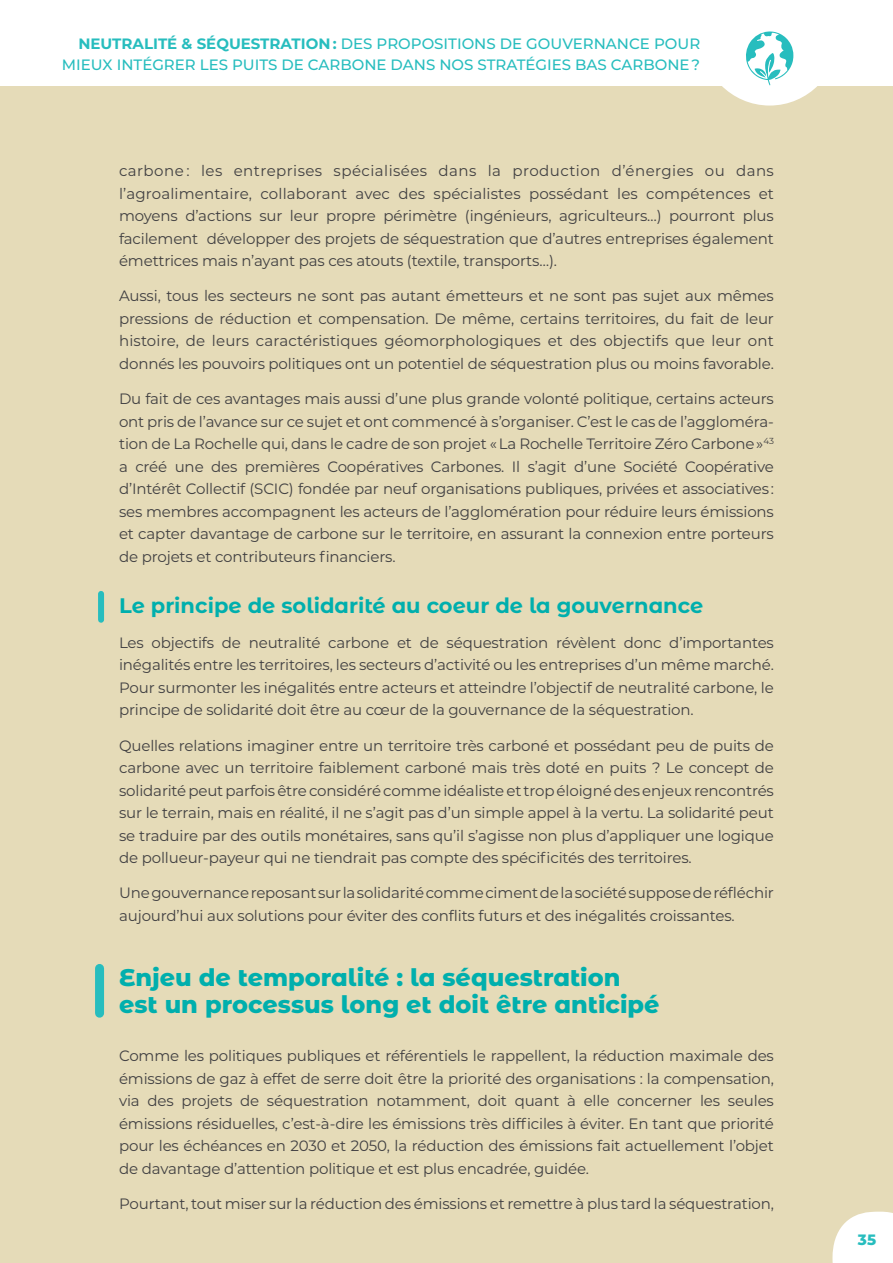
<style>
.page{position:relative;width:893px;height:1263px;background:#fff}
.page>*{position:absolute;margin:0;border:0;box-sizing:border-box;transform-origin:0 0}
.t1{font:800 24px/27px "Montserrat Alternates";color:#00afad}
.t2{font:700 21px "Montserrat Alternates";color:#00afad}
.t3{font:15px/22.5px "Montserrat";letter-spacing:-.01em;color:#414042;text-align:justify}
.t4{font:500 15px/21px "Montserrat";color:#27bdbe;text-align:right}
.t5{font:800 15px "Montserrat";color:#27bdbe}
.s1{font-weight:700}
</style>
<div class="page">
<div style="left:0;top:86px;width:893px;height:1177px;background:#e5dbb8"></div>
<svg style="left:832px;top:1212px;width:61px;height:51px"></svg>
<svg style="left:700px;top:31px;width:139px;height:75px"></svg>
<div style="left:95px;top:968px;width:9px;height:45px;background:#27bdbe"></div>
<div style="left:98px;top:594px;width:6px;height:26px;background:#27bdbe"></div>
<p class="t4" style="left:62px;top:33px;width:640px"><span class="s1">NEUTRALITÉ &amp; SÉQUESTRATION :</span> DES PROPOSITIONS DE GOUVERNANCE POUR<br>MIEUX INTÉGRER LES PUITS DE CARBONE DANS NOS STRATÉGIES BAS CARBONE ?</p>
<p class="t3" style="left:119px;top:159px;width:656px">carbone : les entreprises spécialisées dans la production d’énergies ou dans l’agroalimentaire, collaborant avec des spécialistes possédant les compétences et moyens d’actions sur leur propre périmètre (ingénieurs, agriculteurs…) pourront plus facilement développer des projets de séquestration que d’autres entreprises également émettrices mais n’ayant pas ces atouts (textile, transports…).</p>
<p class="t3" style="left:119px;top:284px;width:656px">Aussi, tous les secteurs ne sont pas autant émetteurs et ne sont pas sujet aux mêmes pressions de réduction et compensation. De même, certains territoires, du fait de leur histoire, de leurs caractéristiques géomorphologiques et des objectifs que leur ont donnés les pouvoirs politiques ont un potentiel de séquestration plus ou moins favorable.</p>
<p class="t3" style="left:119px;top:387px;width:656px">Du fait de ces avantages mais aussi d’une plus grande volonté politique, certains acteurs ont pris de l’avance sur ce sujet et ont commencé à s’organiser. C’est le cas de l’aggloméra&shy;tion de La Rochelle qui, dans le cadre de son projet « La Rochelle Territoire Zéro Carbone »<sup>43 </sup>a créé une des premières Coopératives Carbones. Il s’agit d’une Société Coopérative d’Intérêt Collectif (SCIC) fondée par neuf organisations publiques, privées et associatives : ses membres accompagnent les acteurs de l’agglomération pour réduire leurs émissions et capter davantage de carbone sur le territoire, en assurant la connexion entre porteurs de projets et contributeurs financiers.</p>
<h2 class="t2" style="left:119px;top:590px;width:586px">Le principe de solidarité au coeur de la gouvernance</h2>
<p class="t3" style="left:119px;top:631px;width:656px">Les objectifs de neutralité carbone et de séquestration révèlent donc d’importantes inégalités entre les territoires, les secteurs d’activité ou les entreprises d’un même marché.<br>Pour surmonter les inégalités entre acteurs et atteindre l’objectif de neutralité carbone, le principe de solidarité doit être au cœur de la gouvernance de la séquestration.</p>
<p class="t3" style="left:119px;top:734px;width:656px">Quelles relations imaginer entre un territoire très carboné et possédant peu de puits de carbone avec un territoire faiblement carboné mais très doté en puits ? Le concept de solidarité peut parfois être considéré comme idéaliste et trop éloigné des enjeux rencontrés sur le terrain, mais en réalité, il ne s’agit pas d’un simple appel à la vertu. La solidarité peut se traduire par des outils monétaires, sans qu’il s’agisse non plus d’appliquer une logique de pollueur-payeur qui ne tiendrait pas compte des spécificités des territoires.</p>
<p class="t3" style="left:119px;top:881px;width:656px">Une gouvernance reposant sur la solidarité comme ciment de la société suppose de réfléchir aujourd’hui aux solutions pour éviter des conflits futurs et des inégalités croissantes.</p>
<h1 class="t1" style="left:119px;top:963px;width:542px">Enjeu de temporalité : la séquestration est un processus long et doit être anticipé</h1>
<p class="t3" style="left:119px;top:1044px;width:656px">Comme les politiques publiques et référentiels le rappellent, la réduction maximale des émissions de gaz à effet de serre doit être la priorité des organisations : la compensation, via des projets de séquestration notamment, doit quant à elle concerner les seules émissions résiduelles, c’est-à-dire les émissions très difficiles à éviter. En tant que priorité pour les échéances en 2030 et 2050, la réduction des émissions fait actuellement l’objet de davantage d’attention politique et est plus encadrée, guidée.</p>
<p class="t3" style="left:119px;top:1192px;width:656px">Pourtant, tout miser sur la réduction des émissions et remettre à plus tard la séquestration,</p>
<p class="t5" style="left:858px;top:1229px;width:20px">35</p>
</div>
